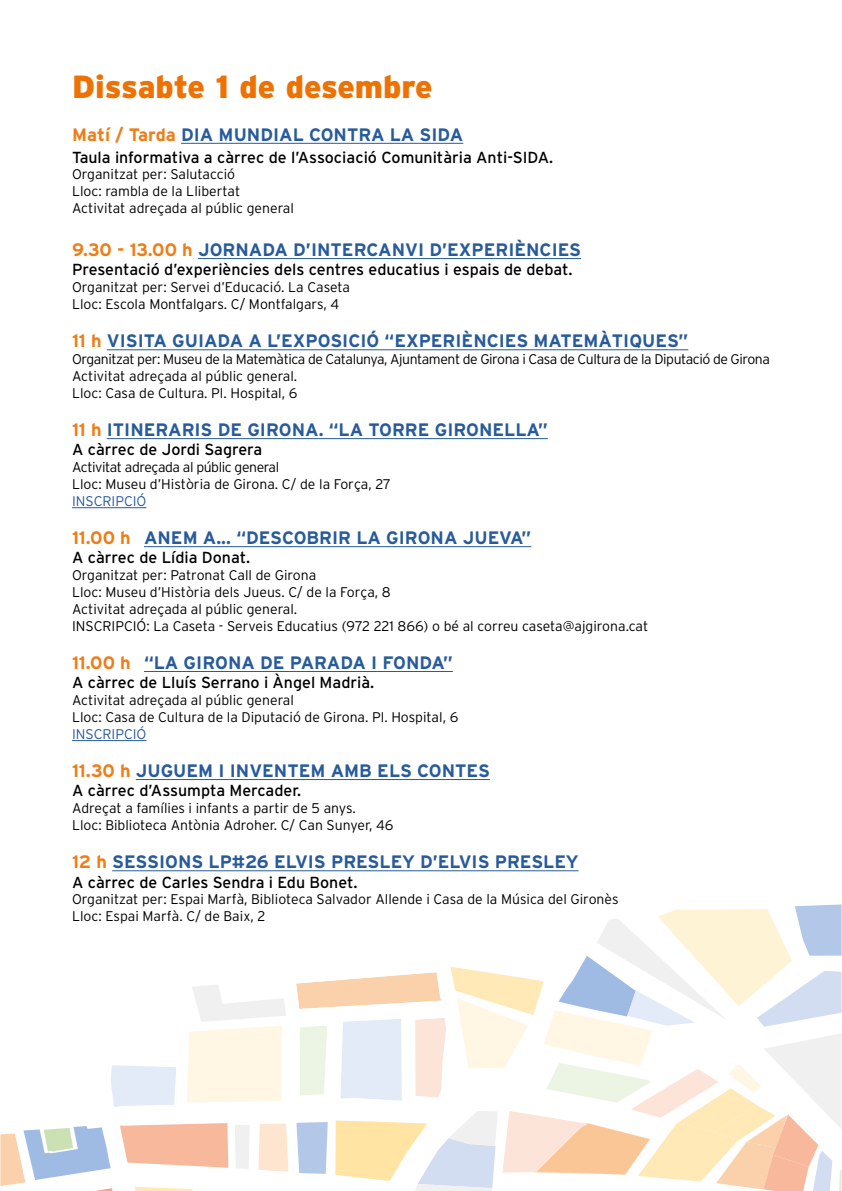
<style>
.page{position:relative;width:842px;height:1191px;background:#fff}
.page>*{position:absolute;margin:0;border:0;box-sizing:border-box;transform-origin:0 0}
.t1{font:900 32px "Interstate";color:#ee7203}
.t2{font:700 18px "Interstate";color:#275b9b}
.t3{font:16px "Interstate";color:#000}
.t4{font:300 14px/16.8px "Interstate";color:#000}
.t5{font:300 14px/16.8px "Interstate";letter-spacing:-.03em;color:#000}
.t6{font:300 14px "Interstate";color:#275b9b}
.s1{color:#ef7d17}
</style>
<div class="page">
<hr style="left:181px;top:143px;width:282px;height:1px;background:#275b9b">
<hr style="left:198px;top:258px;width:383px;height:1px;background:#275b9b">
<hr style="left:107px;top:349px;width:581px;height:1px;background:#275b9b">
<hr style="left:107px;top:438px;width:441px;height:1px;background:#275b9b">
<hr style="left:72px;top:507px;width:74px;height:1px;background:#275b9b">
<hr style="left:144px;top:546px;width:387px;height:1px;background:#275b9b">
<hr style="left:144px;top:671px;width:309px;height:1px;background:#275b9b">
<hr style="left:72px;top:740px;width:74px;height:1px;background:#275b9b">
<hr style="left:136px;top:779px;width:354px;height:1px;background:#275b9b">
<hr style="left:112px;top:870px;width:467px;height:1px;background:#275b9b">
<svg style="left:0;top:904px;width:842px;height:287px"></svg>
<h1 class="t1" style="left:72px;top:68px;width:362px">Dissabte 1 de desembre</h1>
<p class="t2" style="left:72px;top:124px;width:393px"><span class="s1">Matí / Tarda</span> DIA MUNDIAL CONTRA LA SIDA</p>
<p class="t3" style="left:72px;top:148px;width:483px">Taula informativa a càrrec de l’Associació Comunitària Anti-SIDA.</p>
<p class="t4" style="left:72px;top:166px;width:223px">Organitzat per: Salutacció<br>Lloc: rambla de la Llibertat<br>Activitat adreçada al públic general</p>
<p class="t2" style="left:72px;top:240px;width:511px"><span class="s1">9.30 - 13.00 h</span> JORNADA D’INTERCANVI D’EXPERIÈNCIES</p>
<p class="t3" style="left:72px;top:261px;width:502px">Presentació d’experiències dels centres educatius i espais de debat.</p>
<p class="t4" style="left:72px;top:279px;width:280px">Organitzat per: Servei d’Educació. La Caseta<br>Lloc: Escola Montfalgars. C/ Montfalgars, 4</p>
<p class="t2" style="left:72px;top:331px;width:618px"><span class="s1">11 h</span> VISITA GUIADA A L’EXPOSICIÓ “EXPERIÈNCIES MATEMÀTIQUES”</p>
<p class="t5" style="left:72px;top:351px;width:699px">Organitzat per: Museu de la Matemàtica de Catalunya, Ajuntament de Girona i Casa de Cultura de la Diputació de Girona<br>Activitat adreçada al públic general.<br>Lloc: Casa de Cultura. Pl. Hospital, 6</p>
<p class="t2" style="left:72px;top:420px;width:477px"><span class="s1">11 h</span> ITINERARIS DE GIRONA. “LA TORRE GIRONELLA”</p>
<p class="t3" style="left:72px;top:441px;width:192px">A càrrec de Jordi Sagrera</p>
<p class="t5" style="left:72px;top:459px;width:320px">Activitat adreçada al públic general<br>Lloc: Museu d’Història de Girona. C/ de la Força, 27</p>
<p class="t6" style="left:72px;top:493px;width:76px">INSCRIPCIÓ</p>
<p class="t2" style="left:72px;top:528px;width:461px"><span class="s1">11.00 h</span> ANEM A... “DESCOBRIR LA GIRONA JUEVA”</p>
<p class="t3" style="left:72px;top:549px;width:180px">A càrrec de Lídia Donat.</p>
<p class="t4" style="left:72px;top:567px;width:578px">Organitzat per: Patronat Call de Girona<br>Lloc: Museu d’Història dels Jueus. C/ de la Força, 8<br>Activitat adreçada al públic general.<br>INSCRIPCIÓ: La Caseta - Serveis Educatius (972 221 866) o bé al correu caseta@ajgirona.cat</p>
<p class="t2" style="left:72px;top:652px;width:382px"><span class="s1">11.00 h</span> “LA GIRONA DE PARADA I FONDA”</p>
<p class="t3" style="left:72px;top:673px;width:304px">A càrrec de Lluís Serrano i Àngel Madrià.</p>
<p class="t4" style="left:72px;top:691px;width:388px">Activitat adreçada al públic general<br>Lloc: Casa de Cultura de la Diputació de Girona. Pl. Hospital, 6</p>
<p class="t6" style="left:72px;top:726px;width:76px">INSCRIPCIÓ</p>
<p class="t2" style="left:72px;top:760px;width:419px"><span class="s1">11.30 h</span> JUGUEM I INVENTEM AMB ELS CONTES</p>
<p class="t3" style="left:72px;top:781px;width:231px">A càrrec d’Assumpta Mercader.</p>
<p class="t4" style="left:72px;top:799px;width:323px">Adreçat a famílies i infants a partir de 5 anys.<br>Lloc: Biblioteca Antònia Adroher. C/ Can Sunyer, 46</p>
<p class="t2" style="left:72px;top:852px;width:508px"><span class="s1">12 h</span> SESSIONS LP#26 ELVIS PRESLEY D’ELVIS PRESLEY</p>
<p class="t3" style="left:72px;top:873px;width:287px">A càrrec de Carles Sendra i Edu Bonet.</p>
<p class="t4" style="left:72px;top:891px;width:548px">Organitzat per: Espai Marfà, Biblioteca Salvador Allende i Casa de la Música del Gironès<br>Lloc: Espai Marfà. C/ de Baix, 2</p>
</div>
